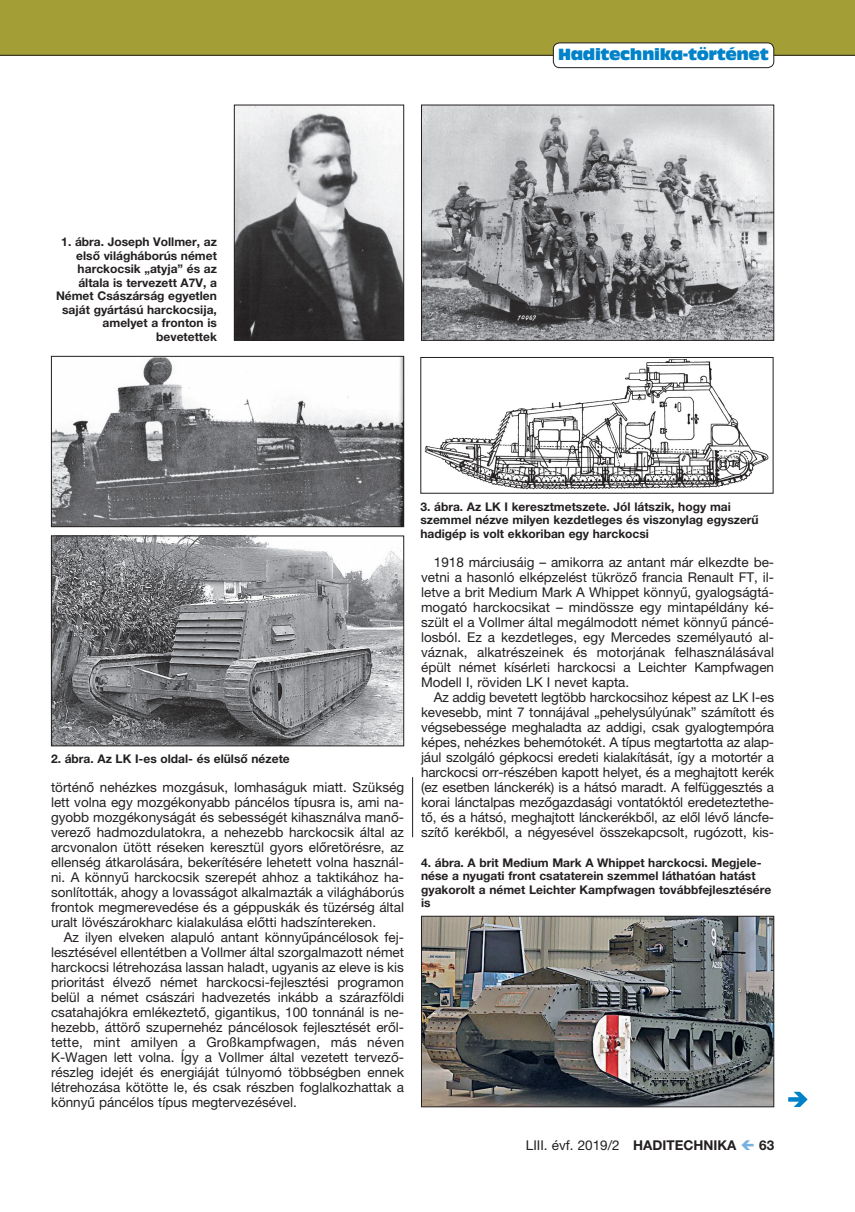
<style>
.page{position:relative;width:855px;height:1212px;background:#fff}
.page>*{position:absolute;margin:0;border:0;box-sizing:border-box;transform-origin:0 0}
.t1{font:15px "Antique Olive Compact";letter-spacing:-.02em;color:#0082c8}
.t2{font:13.5px/15px "Helvetica Neue LT Pro";color:#231f20;text-align:justify}
.t3{font:700 13.5px "Helvetica Neue LT Pro";color:#231f20}
.t4{font:700 12px/13.5px "Helvetica Neue LT Pro";color:#231f20}
.s1{font-weight:700}
</style>
<div class="page">
<div style="left:0;top:0;width:855px;height:55px;background:#a39f36"></div>
<hr style="left:0;top:55px;width:855px;height:1px;background:#231f20">
<div style="left:553px;top:43px;width:220px;height:25px;background:#fff;border-radius:6px"></div>
<div style="left:553px;top:43px;width:221px;height:25px;border:1px solid #231f20;border-radius:6px"></div>
<img style="left:236px;top:107px;width:166px;height:232px">
<div style="left:234px;top:105px;width:170px;height:236px;border:1px solid #231f20"></div>
<img style="left:423px;top:107px;width:349px;height:232px">
<div style="left:421px;top:105px;width:353px;height:236px;border:1px solid #231f20"></div>
<img style="left:53px;top:358px;width:349px;height:167px">
<div style="left:51px;top:356px;width:353px;height:171px;border:1px solid #231f20"></div>
<img style="left:53px;top:537px;width:349px;height:207px">
<div style="left:51px;top:535px;width:353px;height:211px;border:1px solid #231f20"></div>
<img style="left:424px;top:359px;width:345px;height:131px">
<div style="left:420px;top:357px;width:353px;height:137px;border:1px solid #231f20"></div>
<img style="left:423px;top:918px;width:349px;height:187px">
<div style="left:421px;top:916px;width:353px;height:191px;border:1px solid #231f20"></div>
<hr style="left:412px;top:777px;width:1px;height:60px;background:#231f20">
<p class="t1" style="left:558px;top:44px;width:212px">Haditechnika-történet</p>
<p class="t4" style="left:56px;top:235px;width:162px;text-align:right">1. ábra. Joseph Vollmer, az első világháborús német harckocsik „atyja” és az általa is tervezett A7V, a<br>Német Császárság egyetlen saját gyártású harckocsija, amelyet a fronton is bevetettek</p>
<p class="t4" style="left:51px;top:752px;width:240px">2. ábra. Az LK I-es oldal- és elülső nézete</p>
<p class="t2" style="left:51px;top:780px;width:354px">történő nehézkes mozgásuk, lomhaságuk miatt. Szükség lett volna egy mozgékonyabb páncélos típusra is, ami na&shy;gyobb mozgékonyságát és sebességét kihasználva manő&shy;verező hadmozdulatokra, a nehezebb harckocsik által az arcvonalon ütött réseken keresztül gyors előretörésre, az ellenség átkarolására, bekerítésére lehetett volna használ&shy;ni. A könnyű harckocsik szerepét ahhoz a taktikához ha&shy;sonlították, ahogy a lovasságot alkalmazták a világháborús frontok megmerevedése és a géppuskák és tüzérség által uralt lövészárokharc kialakulása előtti hadszíntereken.</p>
<p class="t2" style="left:51px;top:930px;width:355px;text-indent:13px">Az ilyen elveken alapuló antant könnyűpáncélosok fej&shy;lesztésével ellentétben a Vollmer által szorgalmazott német harckocsi létrehozása lassan haladt, ugyanis az eleve is kis prioritást élvező német harckocsi-fejlesztési programon belül a német császári hadvezetés inkább a szárazföldi csatahajókra emlékeztető, gigantikus, 100 tonnánál is ne&shy;hezebb, áttörő szupernehéz páncélosok fejlesztését eről&shy;tette, mint amilyen a Großkampfwagen, más néven K-Wagen lett volna. Így a Vollmer által vezetett tervező&shy;részleg idejét és energiáját túlnyomó többségben ennek létrehozása kötötte le, és csak részben foglalkozhattak a könnyű páncélos típus megtervezésével.</p>
<p class="t4" style="left:420px;top:499px;width:340px">3. ábra. Az LK I keresztmetszete. Jól látszik, hogy mai szemmel nézve milyen kezdetleges és viszonylag egyszerű hadigép is volt ekkoriban egy harckocsi</p>
<p class="t2" style="left:421px;top:555px;width:354px;text-indent:13px">1918 márciusáig – amikorra az antant már elkezdte be&shy;vetni a hasonló elképzelést tükröző francia Renault FT, il&shy;letve a brit Medium Mark A Whippet könnyű, gyalogságtá&shy;mogató harckocsikat – mindössze egy mintapéldány ké&shy;szült el a Vollmer által megálmodott német könnyű páncé&shy;losból. Ez a kezdetleges, egy Mercedes személyautó al&shy;váznak, alkatrészeinek és motorjának felhasználásával épült német kísérleti harckocsi a Leichter Kampfwagen Modell I, röviden LK I nevet kapta.</p>
<p class="t2" style="left:421px;top:690px;width:354px;text-indent:13px">Az addig bevetett legtöbb harckocsihoz képest az LK I-es kevesebb, mint 7 tonnájával „pehelysúlyúnak” számított és végsebessége meghaladta az addigi, csak gyalogtempóra képes, nehézkes behemótokét. A típus megtartotta az alap&shy;jául szolgáló gépkocsi eredeti kialakítását, így a motortér a harckocsi orr-részében kapott helyet, és a meghajtott kerék (ez esetben lánckerék) is a hátsó maradt. A felfüggesztés a korai lánctalpas mezőgazdasági vontatóktól eredeteztethe&shy;tő, és a hátsó, meghajtott lánckerékből, az elől lévő láncfe&shy;szítő kerékből, a négyesével összekapcsolt, rugózott, kis-</p>
<p class="t4" style="left:421px;top:855px;width:352px">4. ábra. A brit Medium Mark A Whippet harckocsi. Megjele&shy;nése a nyugati front csataterein szemmel láthatóan hatást gyakorolt a német Leichter Kampfwagen továbbfejlesztésére is</p>
<p class="t2" style="left:526px;top:1137px;width:212px">LIII. évf. 2019/2 <span class="s1">HADITECHNIKA</span></p>
<p class="t3" style="left:759px;top:1137px;width:17px">63</p>
</div>
